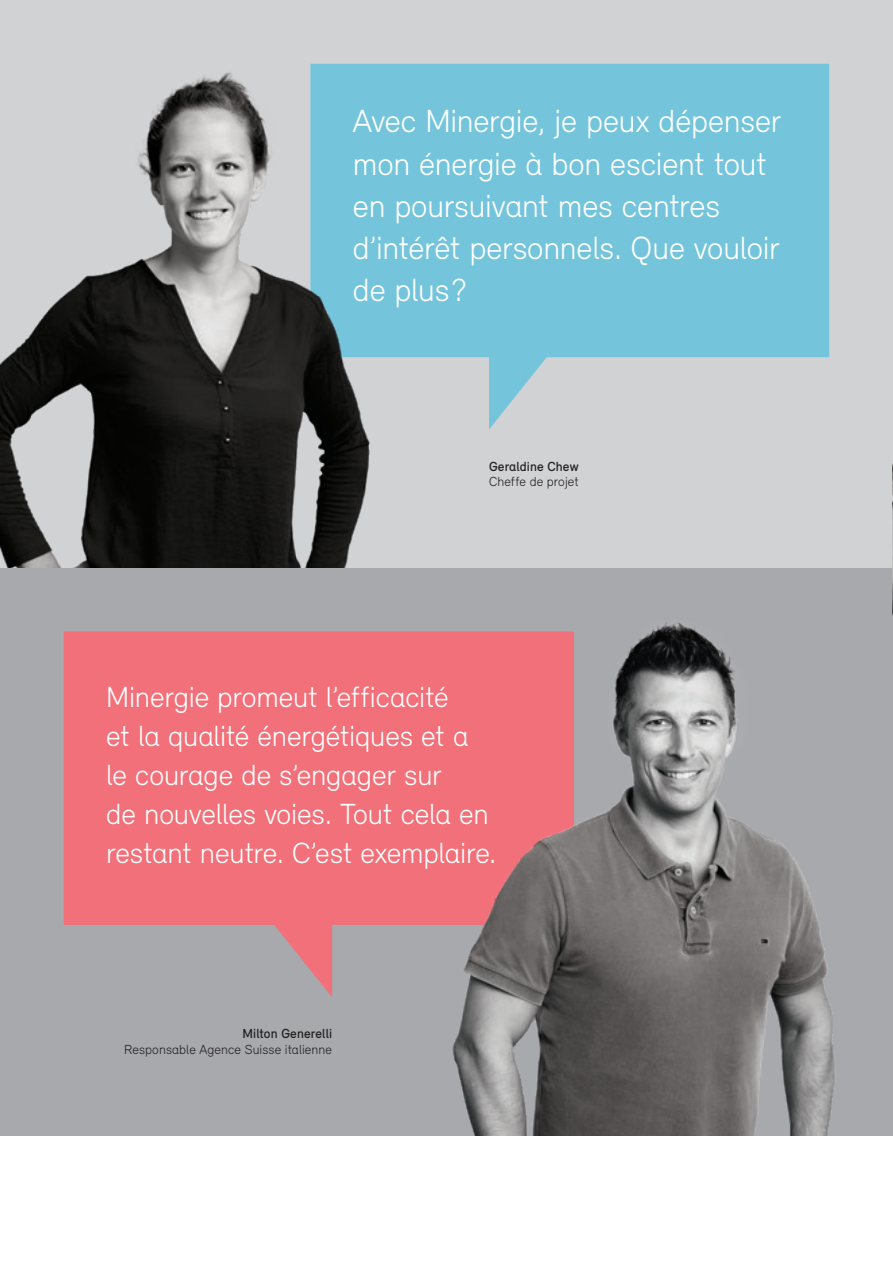
<style>
.page{position:relative;width:893px;height:1263px;background:#fff}
.page>*{position:absolute;margin:0;border:0;box-sizing:border-box;transform-origin:0 0}
.t1{font:300 33px/42px "Relevant";letter-spacing:-.005em;color:#fff}
.t2{font:300 30px/39px "Relevant";letter-spacing:-.005em;color:#fff}
.t3{font:300 13.5px "Relevant";letter-spacing:.005em;color:#231f20}
.t4{font:500 13.5px "Relevant";letter-spacing:.01em;color:#231f20}
</style>
<div class="page">
<div style="left:0;top:0;width:893px;height:568px;background:#d1d2d4"></div>
<hr style="left:892px;top:128px;width:1px;height:567px;background:#bcbdc0">
<hr style="left:892px;top:695px;width:1px;height:568px;background:#e6e7e9">
<div style="left:0;top:568px;width:893px;height:567px;background:#a8a9ad"></div>
<svg style="left:310px;top:64px;width:519px;height:365px;fill:#74c5dc"></svg>
<img style="left:892px;top:164px;width:1px;height:452px">
<svg style="left:64px;top:631px;width:388px;height:366px;fill:#f17079"></svg>
<img style="left:452px;top:622px;width:383px;height:513px">
<img style="left:0;top:71px;width:379px;height:497px">
<p class="t1" style="left:353px;top:100px;width:430px">Avec Minergie, je peux dépenser mon énergie à bon escient tout en poursuivant mes centres d’intérêt personnels. Que vouloir de plus?</p>
<p class="t4" style="left:489px;top:458px;width:91px">Geraldine Chew</p>
<p class="t3" style="left:489px;top:474px;width:91px">Cheffe de projet</p>
<p class="t2" style="left:106px;top:677px;width:392px">Minergie promeut l’efficacité<br>et la qualité énergétiques et a le courage de s’engager sur<br>de nouvelles voies. Tout cela en restant neutre. C’est exemplaire.</p>
<p class="t4" style="left:242px;top:1026px;width:91px">Milton Generelli</p>
<p class="t3" style="left:124px;top:1041px;width:209px">Responsable Agence Suisse italienne</p>
</div>
